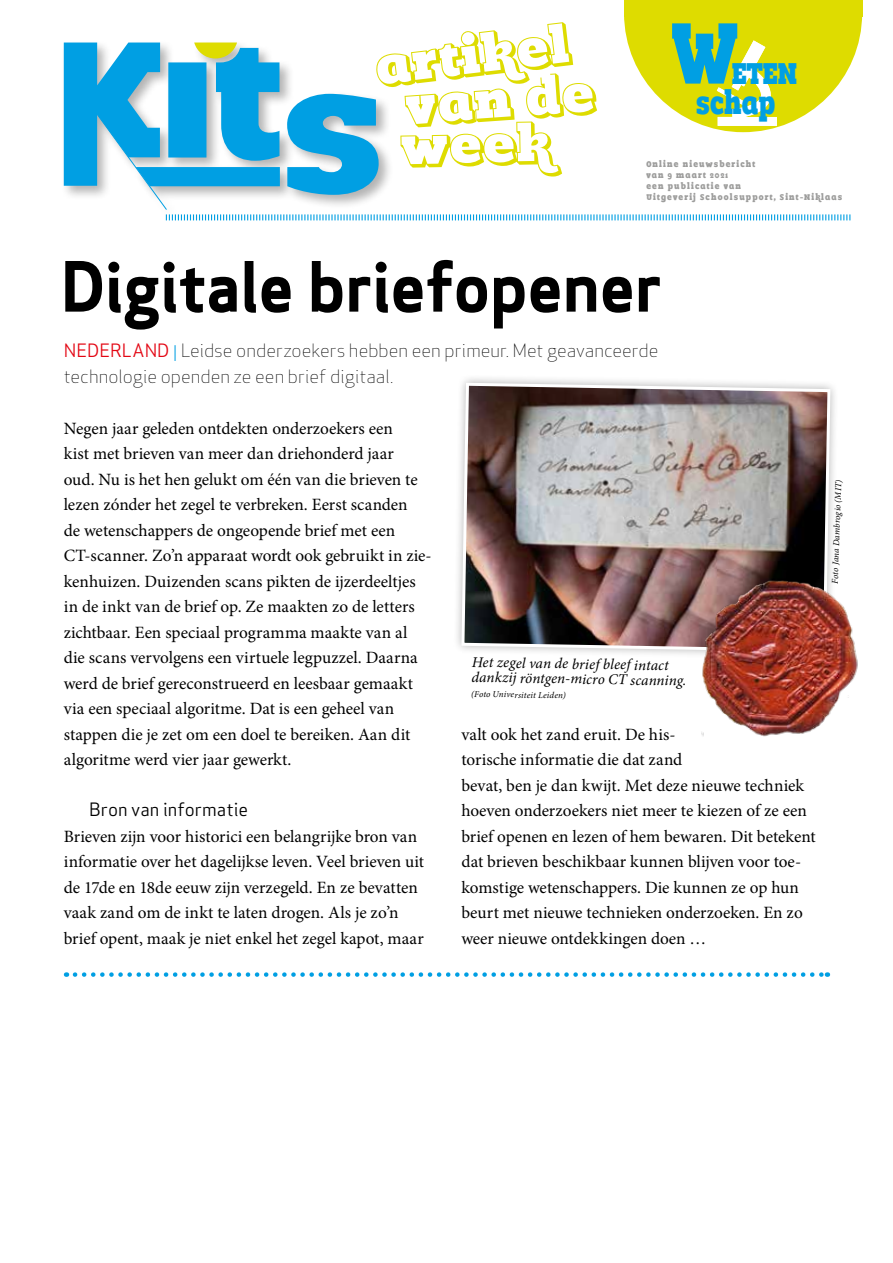
<style>
.page{position:relative;width:893px;height:1263px;background:#fff}
.page>*{position:absolute;margin:0;border:0;box-sizing:border-box;transform-origin:0 0}
.t1{font:92.55px "Romeral";color:#009fe3;scale:.75 1}
.t2{font:67.5px "Apex Sans Bold ST";letter-spacing:-.015em;color:#000}
.t3{font:32.55px "Romeral";color:#009fe3;scale:.75 1}
.t4{font:18px/25.5px "Apex Sans Light ST";letter-spacing:-.005em;color:#000}
.t5{font:18px "Apex Sans Book T";color:#000}
.t6{font:17.25px/25.5px "Minion Pro";letter-spacing:-.005em;color:#000}
.t7{font:italic 15px/15px "Minion Pro";color:#000}
.t8{font:9px/10.8px "Romeral";letter-spacing:.15em;color:#9d9d9c;scale:.85 1}
.t9{font:italic 9px "Minion Pro";color:#000}
.s1{font-family:"Apex Sans Book ST";color:#e30613}
.s2{font-family:"Minion Pro";font-size:15.75px;color:#009fe3}
</style>
<div class="page">
<svg style="left:75px;top:972px;width:753px;height:5px"></svg>
<div style="left:452px;top:374px;width:388px;height:287px;background:#000;opacity:.3"></div>
<img style="left:460px;top:381px;width:372px;height:273px">
<img style="left:701px;top:576px;width:157px;height:161px">
<div style="left:624px;top:0;width:238px;height:16px;background:#dedc00"></div>
<svg style="left:64px;top:16px;width:798px;height:205px"></svg>
<h1 class="t1" style="left:672px;top:-2px;width:89px">W</h1>
<h3 class="t3" style="left:696px;top:85px;width:107px">schap</h3>
<h3 class="t3" style="left:732px;top:54px;width:88px">ETEN</h3>
<p class="t8" style="left:646px;top:159px;width:232px">Online nieuwsbericht<br>van 9 maart 2021<br>een publicatie van<br>Uitgeverij Schoolsupport, Sint-Niklaas</p>
<h2 class="t2" style="left:61px;top:243px;width:603px">Digitale briefopener</h2>
<p class="t4" style="left:64px;top:337px;width:596px"><span class="s1">NEDERLAND</span> <span class="s2">|</span> Leidse onderzoekers hebben een primeur. Met geavanceerde technologie openden ze een brief digitaal.</p>
<p class="t6" style="left:64px;top:415px;width:369px">Negen jaar geleden ontdekten onderzoekers een<br>kist met brieven van meer dan driehonderd jaar<br>oud. Nu is het hen gelukt om één van die brieven te lezen zónder het zegel te verbreken. Eerst scanden<br>de wetenschappers de ongeopende brief met een CT-scanner. Zo’n apparaat wordt ook gebruikt in zie&shy;kenhuizen. Duizenden scans pikten de ijzerdeeltjes in de inkt van de brief op. Ze maakten zo de letters zichtbaar. Een speciaal programma maakte van al die scans vervolgens een virtuele legpuzzel. Daarna werd de brief gereconstrueerd en leesbaar gemaakt via een speciaal algoritme. Dat is een geheel van stappen die je zet om een doel te bereiken. Aan dit algoritme werd vier jaar gewerkt.</p>
<p class="t5" style="left:89px;top:798px;width:160px">Bron van informatie</p>
<p class="t6" style="left:64px;top:823px;width:362px">Brieven zijn voor historici een belangrijke bron van informatie over het dagelijkse leven. Veel brieven uit de 17de en 18de eeuw zijn verzegeld. En ze bevatten vaak zand om de inkt te laten drogen. Als je zo’n brief opent, maak je niet enkel het zegel kapot, maar</p>
<p class="t7" style="left:472px;top:654px;width:216px;rotate:1deg">Het zegel van de brief bleef intact dankzij röntgen-micro CT scanning.</p>
<p class="t9" style="left:471px;top:688px;width:96px;rotate:1deg">(Foto Universiteit Leiden)</p>
<p class="t6" style="left:461px;top:721px;width:356px">valt ook het zand eruit. De his-<br>torische informatie die dat zand<br>bevat, ben je dan kwijt. Met deze nieuwe techniek hoeven onderzoekers niet meer te kiezen of ze een brief openen en lezen of hem bewaren. Dit betekent dat brieven beschikbaar kunnen blijven voor toe&shy;komstige wetenschappers. Die kunnen ze op hun beurt met nieuwe technieken onderzoeken. En zo weer nieuwe ontdekkingen doen …</p>
<p class="t9" style="left:829px;top:583px;width:106px;rotate:-88deg">Foto Jana Dambrogio (MIT)</p>
</div>
